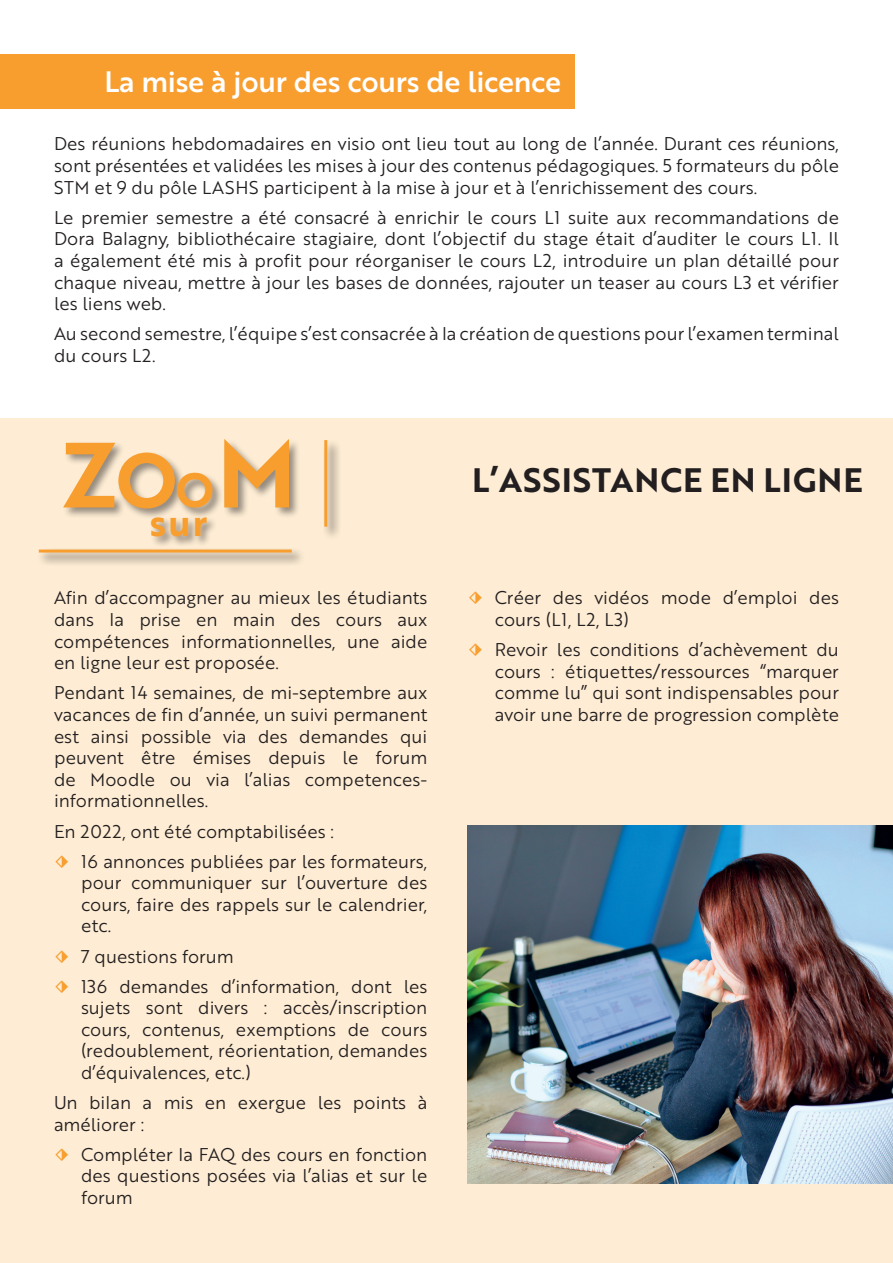
<style>
.page{position:relative;width:893px;height:1263px;background:#fff}
.page>*{position:absolute;margin:0;border:0;box-sizing:border-box;transform-origin:0 0}
.t1{font:46.8px "Brother 1816 Bold";color:#f89e2f}
.t2{font:36.15px "Brother 1816 Bold";color:#f89e2f}
.t3{font:33px "Brother 1816 Bold";letter-spacing:.03em;color:#231f20}
.t4{font:28.8px "Brother 1816 Medium";letter-spacing:-.01em;color:#fff}
.t5{font:18px/21.6px "Brother 1816 Book";color:#231f20;text-align:justify}
.s1{font-size:93.6px}
.s2{color:#f89e2f}
</style>
<div class="page">
<div style="left:0;top:54px;width:574px;height:54px;background:#f89e2f"></div>
<div style="left:0;top:419px;width:893px;height:844px;background:#feedd4"></div>
<div style="left:62px;top:438px;width:238px;height:110px;background:#231f20;opacity:.48"></div>
<div style="left:322px;top:438px;width:19px;height:102px;background:#231f20;opacity:.75"></div>
<hr style="left:324px;top:440px;width:3px;height:87px;background:#f89e2f">
<div style="left:37px;top:547px;width:268px;height:20px;background:#231f20;opacity:.75"></div>
<hr style="left:39px;top:549px;width:253px;height:3px;background:#f89e2f">
<img style="left:468px;top:825px;width:425px;height:358px">
<h3 class="t4" style="left:104px;top:59px;width:458px">La mise à jour des cours de licence</h3>
<p class="t5" style="left:54px;top:132px;width:786px">Des réunions hebdomadaires en visio ont lieu tout au long de l’année. Durant ces réunions, sont présentées et validées les mises à jour des contenus pédagogiques. 5 formateurs du pôle STM et 9 du pôle LASHS participent à la mise à jour et à l’enrichissement des cours.</p>
<p class="t5" style="left:54px;top:206px;width:786px">Le premier semestre a été consacré à enrichir le cours L1 suite aux recommandations de Dora Balagny, bibliothécaire stagiaire, dont l’objectif du stage était d’auditer le cours L1. Il a également été mis à profit pour réorganiser le cours L2, introduire un plan détaillé pour chaque niveau, mettre à jour les bases de données, rajouter un teaser au cours L3 et vérifier les liens web.</p>
<p class="t5" style="left:54px;top:322px;width:786px">Au second semestre, l’équipe s’est consacrée à la création de questions pour l’examen terminal du cours L2.</p>
<h1 class="t1" style="left:176px;top:455px;width:122px">O<span class="s1">M</span></h1>
<h2 class="t2" style="left:61px;top:496px;width:148px"><sup>Z</sup><sup>O</sup>sur</h2>
<p class="t5" style="left:54px;top:586px;width:375px">Afin d’accompagner au mieux les étudiants dans la prise en main des cours aux compétences informationnelles, une aide en ligne leur est proposée.</p>
<p class="t5" style="left:54px;top:681px;width:375px">Pendant 14 semaines, de mi-septembre aux vacances de fin d’année, un suivi permanent est ainsi possible via des demandes qui peuvent être émises depuis le forum de Moodle ou via l’alias competences&shy;informationnelles.</p>
<p class="t5" style="left:54px;top:815px;width:375px;line-height:30.2px">En 2022, ont été comptabilisées :<br><span class="s2">⬗</span> 16 annonces publiées par les formateurs,</p>
<p class="t5" style="left:81px;top:871px;width:348px">pour communiquer sur l’ouverture des cours, faire des rappels sur le calendrier, etc.</p>
<p class="t5" style="left:54px;top:940px;width:375px;line-height:30.2px"><span class="s2">⬗</span> 7 questions forum<br><span class="s2">⬗</span> 136 demandes d’information, dont les</p>
<p class="t5" style="left:81px;top:996px;width:348px">sujets sont divers : accès/inscription cours, contenus, exemptions de cours (redoublement, réorientation, demandes d’équivalences, etc.)</p>
<p class="t5" style="left:54px;top:1091px;width:375px">Un bilan a mis en exergue les points à améliorer :</p>
<p class="t5" style="left:81px;top:1143px;width:348px;text-indent:-27px"><span class="s2">⬗</span> Compléter la FAQ des cours en fonction des questions posées via l’alias et sur le forum</p>
<h3 class="t3" style="left:472px;top:455px;width:392px">L’ASSISTANCE EN LIGNE</h3>
<p class="t5" style="left:495px;top:586px;width:346px;text-indent:-27px"><span class="s2">⬗</span> Créer des vidéos mode d’emploi des cours (L1, L2, L3)</p>
<p class="t5" style="left:495px;top:638px;width:346px;text-indent:-27px"><span class="s2">⬗</span> Revoir les conditions d’achèvement du cours : étiquettes/ressources “marquer comme lu” qui sont indispensables pour avoir une barre de progression complète</p>
</div>
